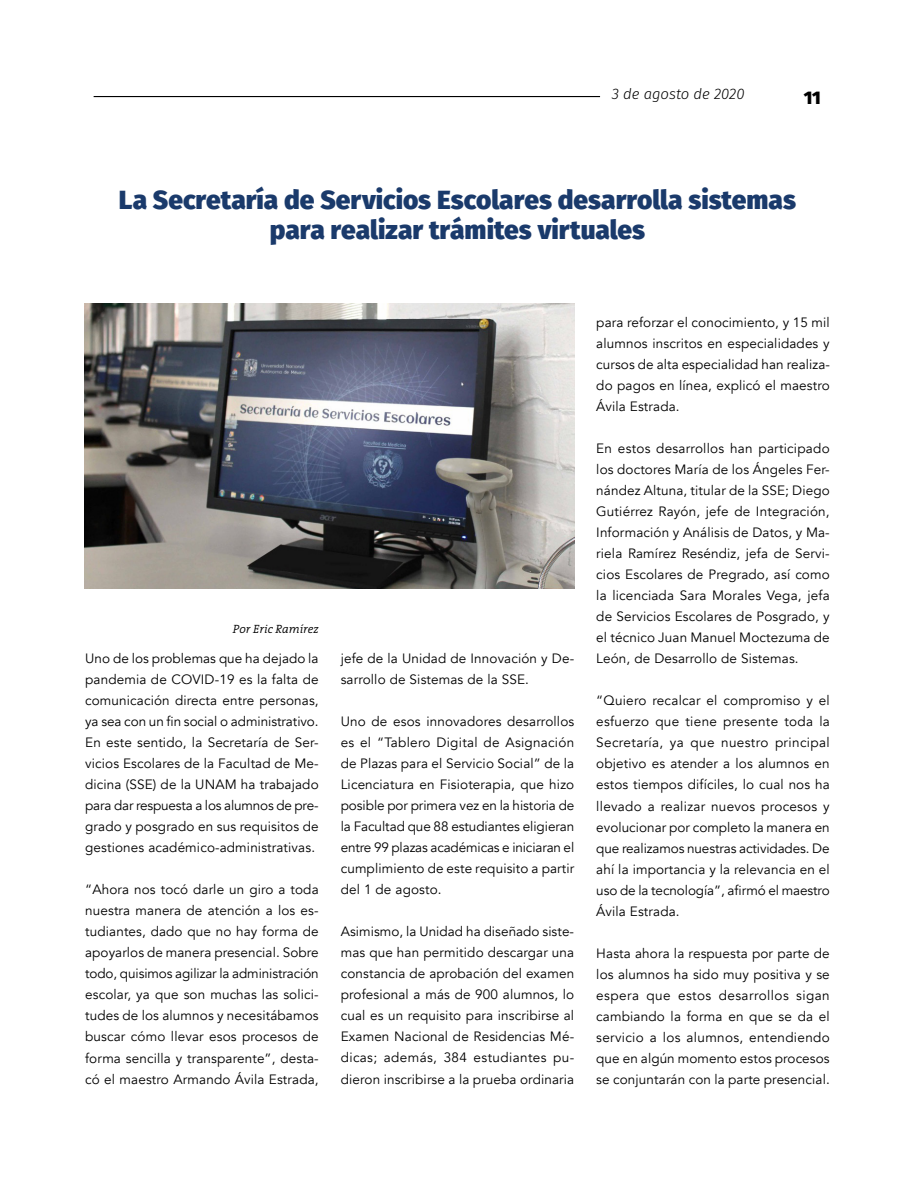
<style>
.page{position:relative;width:915px;height:1191px;background:#fff}
.page>*{position:absolute;margin:0;border:0;box-sizing:border-box;transform-origin:0 0}
.t1{font:800 26.25px/30px "Fira Sans";color:#1a3a6b;text-align:center}
.t2{font:900 18px "Fira Sans";color:#000}
.t3{font:italic 300 15px "Fira Sans";color:#000}
.t4{font:13.5px/21px "Avenir";letter-spacing:.01em;color:#000;text-align:justify}
.t5{font:italic 300 12px "The Serif";letter-spacing:-.005em;color:#000}
</style>
<div class="page">
<hr style="left:94px;top:96px;width:506px;height:1px;background:#000">
<img style="left:84px;top:303px;width:490px;height:286px">
<p class="t3" style="left:611px;top:84px;width:134px">3 de agosto de 2020</p>
<h2 class="t2" style="left:803px;top:81px;width:18px">11</h2>
<h1 class="t1" style="left:119px;top:182px;width:678px">La Secretaría de Servicios Escolares desarrolla sistemas para realizar trámites virtuales</h1>
<p class="t5" style="left:233px;top:619px;width:87px">Por Eric Ramírez</p>
<p class="t4" style="left:85px;top:648px;width:235px">Uno de los problemas que ha dejado la pandemia de COVID-19 es la falta de comunicación directa entre personas, ya sea con un fin social o administrativo.<br>En este sentido, la Secretaría de Ser&shy;vicios Escolares de la Facultad de Me&shy;dicina (SSE) de la UNAM ha trabajado para dar respuesta a los alumnos de pre&shy;grado y posgrado en sus requisitos de gestiones académico-administrativas.</p>
<p class="t4" style="left:85px;top:879px;width:235px">“Ahora nos tocó darle un giro a toda nuestra manera de atención a los es&shy;tudiantes, dado que no hay forma de apoyarlos de manera presencial. Sobre todo, quisimos agilizar la administración escolar, ya que son muchas las solici&shy;tudes de los alumnos y necesitábamos buscar cómo llevar esos procesos de forma sencilla y transparente”, desta&shy;có el maestro Armando Ávila Estrada,</p>
<p class="t4" style="left:340px;top:648px;width:235px">jefe de la Unidad de Innovación y De&shy;sarrollo de Sistemas de la SSE.</p>
<p class="t4" style="left:340px;top:711px;width:235px">Uno de esos innovadores desarrollos es el “Tablero Digital de Asignación de Plazas para el Servicio Social” de la Licenciatura en Fisioterapia, que hizo posible por primera vez en la historia de la Facultad que 88 estudiantes eligieran entre 99 plazas académicas e iniciaran el cumplimiento de este requisito a partir del 1 de agosto.</p>
<p class="t4" style="left:340px;top:921px;width:235px">Asimismo, la Unidad ha diseñado siste&shy;mas que han permitido descargar una constancia de aprobación del examen profesional a más de 900 alumnos, lo cual es un requisito para inscribirse al Examen Nacional de Residencias Mé&shy;dicas; además, 384 estudiantes pu&shy;dieron inscribirse a la prueba ordinaria</p>
<p class="t4" style="left:596px;top:312px;width:235px">para reforzar el conocimiento, y 15 mil alumnos inscritos en especialidades y cursos de alta especialidad han realiza&shy;do pagos en línea, explicó el maestro Ávila Estrada.</p>
<p class="t4" style="left:596px;top:438px;width:235px">En estos desarrollos han participado los doctores María de los Ángeles Fer&shy;nández Altuna, titular de la SSE; Diego Gutiérrez Rayón, jefe de Integración, Información y Análisis de Datos, y Ma&shy;riela Ramírez Reséndiz, jefa de Servi&shy;cios Escolares de Pregrado, así como la licenciada Sara Morales Vega, jefa de Servicios Escolares de Posgrado, y el técnico Juan Manuel Moctezuma de León, de Desarrollo de Sistemas.</p>
<p class="t4" style="left:596px;top:690px;width:235px">“Quiero recalcar el compromiso y el esfuerzo que tiene presente toda la Secretaría, ya que nuestro principal objetivo es atender a los alumnos en estos tiempos difíciles, lo cual nos ha llevado a realizar nuevos procesos y evolucionar por completo la manera en que realizamos nuestras actividades. De ahí la importancia y la relevancia en el uso de la tecnología”, afirmó el maestro Ávila Estrada.</p>
<p class="t4" style="left:596px;top:942px;width:235px">Hasta ahora la respuesta por parte de los alumnos ha sido muy positiva y se espera que estos desarrollos sigan cambiando la forma en que se da el servicio a los alumnos, entendiendo que en algún momento estos procesos se conjuntarán con la parte presencial.</p>
</div>
